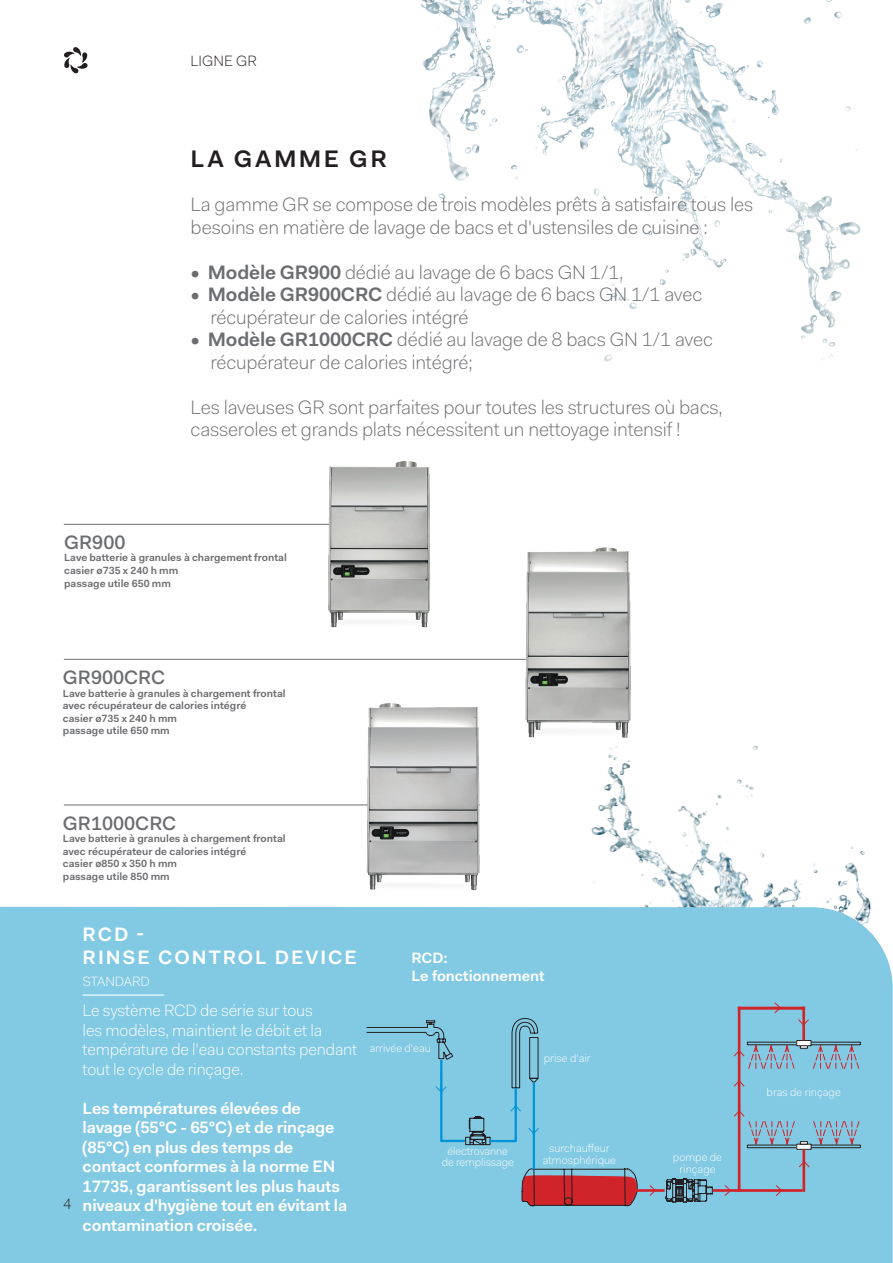
<style>
.page{position:relative;width:893px;height:1263px;background:#fff}
.page>*{position:absolute;margin:0;border:0;box-sizing:border-box;transform-origin:0 0}
.t1{font:600 24px "Fakt Pro";letter-spacing:.1em;color:#231f20}
.t2{font:300 19.5px/22.5px "Fakt Pro";letter-spacing:-.01em;color:#6c6d70}
.t3{font:500 19.5px "Fakt Pro";color:#6c6d70}
.t4{font:600 19.5px/23.4px "Fakt Pro";letter-spacing:.1em;color:#fff}
.t5{font:600 16.5px/19.5px "Fakt Pro";letter-spacing:-.01em;color:#fff}
.t6{font:300 16.5px/19.5px "Fakt Pro";letter-spacing:-.01em;color:#fff}
.t7{font:600 15px/18px "Fakt Pro";color:#fff}
.t8{font:300 15px "Fakt Pro";color:#231f20}
.t9{font:300 13.5px "Fakt Pro";letter-spacing:-.01em;color:#fff}
.t10{font:300 11.25px/11.2px "Fakt Pro";color:#fff;text-align:center}
.t11{font:600 10.5px/12.6px "Fakt Pro";color:#6c6d70}
.s1{font-weight:600}
</style>
<div class="page">
<hr style="left:64px;top:805px;width:416px;height:1px;background:#6c6d70">
<hr style="left:64px;top:524px;width:292px;height:1px;background:#6c6d70">
<hr style="left:64px;top:659px;width:486px;height:1px;background:#6c6d70">
<img style="left:591px;top:745px;width:280px;height:162px">
<img style="left:421px;top:0;width:440px;height:362px">
<img style="left:293px;top:461px;width:137px;height:167px">
<img style="left:480px;top:547px;width:151px;height:191px">
<img style="left:327px;top:702px;width:191px;height:188px">
<div style="left:0;top:907px;width:893px;height:356px;background:#82c9e3"></div>
<hr style="left:83px;top:994px;width:81px;height:1px;background:#fff">
<div style="left:747px;top:1042px;width:114px;height:3px;border:1px solid #231f20"></div>
<div style="left:797px;top:1040px;width:14px;height:6px;background:#fff"></div>
<div style="left:796px;top:1040px;width:15px;height:6px;border:1px solid #231f20"></div>
<div style="left:747px;top:1145px;width:114px;height:3px;border:1px solid #231f20"></div>
<div style="left:797px;top:1144px;width:14px;height:5px;background:#fff"></div>
<div style="left:796px;top:1144px;width:15px;height:5px;border:1px solid #231f20"></div>
<svg style="left:760px;top:1002px;width:21px;height:11px"></svg>
<svg style="left:734px;top:1045px;width:125px;height:24px;background:#8ab1c8"></svg>
<svg style="left:734px;top:1080px;width:11px;height:19px"></svg>
<svg style="left:734px;top:1110px;width:126px;height:34px;background:#88b9d1"></svg>
<svg style="left:799px;top:1161px;width:11px;height:12px"></svg>
<svg style="left:798px;top:1013px;width:11px;height:13px"></svg>
<svg style="left:665px;top:1178px;width:48px;height:24px"></svg>
<svg style="left:719px;top:1185px;width:12px;height:11px"></svg>
<svg style="left:521px;top:1168px;width:135px;height:38px;background:#a95460"></svg>
<hr style="left:533px;top:1082px;width:2px;height:87px;background:#0095d9">
<svg style="left:366px;top:1018px;width:174px;height:127px;background:#7ac0da"></svg>
<hr style="left:634px;top:1189px;width:31px;height:3px;background:#d1232a">
<hr style="left:713px;top:1189px;width:26px;height:3px;background:#d1232a">
<hr style="left:738px;top:1007px;width:2px;height:185px;background:#d1232a">
<hr style="left:738px;top:1007px;width:67px;height:3px;background:#d1232a">
<hr style="left:802px;top:1007px;width:3px;height:33px;background:#d1232a">
<hr style="left:738px;top:1189px;width:64px;height:3px;background:#d1232a">
<hr style="left:802px;top:1149px;width:3px;height:43px;background:#d1232a">
<svg style="left:761px;top:1185px;width:21px;height:11px"></svg>
<svg style="left:64px;top:47px;width:24px;height:26px"></svg>
<p class="t8" style="left:190px;top:51px;width:68px">LIGNE GR</p>
<p class="t1" style="left:191px;top:142px;width:198px">LA GAMME GR</p>
<p class="t2" style="left:191px;top:193px;width:564px">La gamme GR se compose de trois modèles prêts à satisfaire tous les besoins en matière de lavage de bacs et d'ustensiles de cuisine :</p>
<p class="t2" style="left:191px;top:261px;width:434px">• <span class="s1">Modèle GR900</span> dédié au lavage de 6 bacs GN 1/1,</p>
<p class="t2" style="left:210px;top:283px;width:493px;text-indent:-20px">• <span class="s1">Modèle GR900CRC</span> dédié au lavage de 6 bacs GN 1/1 avec récupérateur de calories intégré</p>
<p class="t2" style="left:210px;top:328px;width:504px;text-indent:-20px">• <span class="s1">Modèle GR1000CRC</span> dédié au lavage de 8 bacs GN 1/1 avec récupérateur de calories intégré;</p>
<p class="t2" style="left:191px;top:396px;width:534px">Les laveuses GR sont parfaites pour toutes les structures où bacs, casseroles et grands plats nécessitent un nettoyage intensif !</p>
<p class="t3" style="left:64px;top:529px;width:63px">GR900</p>
<p class="t11" style="left:64px;top:551px;width:224px">Lave batterie à granules à chargement frontal casier ø735 x 240 h mm<br>passage utile 650 mm</p>
<p class="t3" style="left:63px;top:664px;width:104px">GR900CRC</p>
<p class="t11" style="left:63px;top:686px;width:224px">Lave batterie à granules à chargement frontal avec récupérateur de calories intégré<br>casier ø735 x 240 h mm<br>passage utile 650 mm</p>
<p class="t3" style="left:63px;top:810px;width:115px">GR1000CRC</p>
<p class="t11" style="left:63px;top:832px;width:224px">Lave batterie à granules à chargement frontal avec récupérateur de calories intégré<br>casier ø850 x 350 h mm<br>passage utile 850 mm</p>
<p class="t8" style="left:63px;top:1194px;width:10px">4</p>
<p class="t4" style="left:83px;top:922px;width:276px">RCD -<br>RINSE CONTROL DEVICE</p>
<p class="t9" style="left:83px;top:973px;width:69px">STANDARD</p>
<p class="t6" style="left:83px;top:1000px;width:276px">Le système RCD de série sur tous<br>les modèles, maintient le débit et la température de l'eau constants pendant tout le cycle de rinçage.</p>
<p class="t5" style="left:83px;top:1098px;width:266px">Les températures élevées de lavage (55°C - 65°C) et de rinçage (85°C) en plus des temps de contact conformes à la norme EN<br>17735, garantissent les plus hauts niveaux d'hygiène tout en évitant la contamination croisée.</p>
<p class="t7" style="left:411px;top:948px;width:135px">RCD:<br>Le fonctionnement</p>
<p class="t10" style="left:370px;top:1042px;width:63px">arrivée d'eau</p>
<p class="t10" style="left:544px;top:1053px;width:48px">prise d'air</p>
<p class="t10" style="left:442px;top:1145px;width:73px">électrovanne de remplissage</p>
<p class="t10" style="left:543px;top:1143px;width:75px">surchauffeur atmosphérique</p>
<p class="t10" style="left:673px;top:1152px;width:51px">pompe de rinçage</p>
<p class="t10" style="left:767px;top:1087px;width:76px">bras de rinçage</p>
</div>
